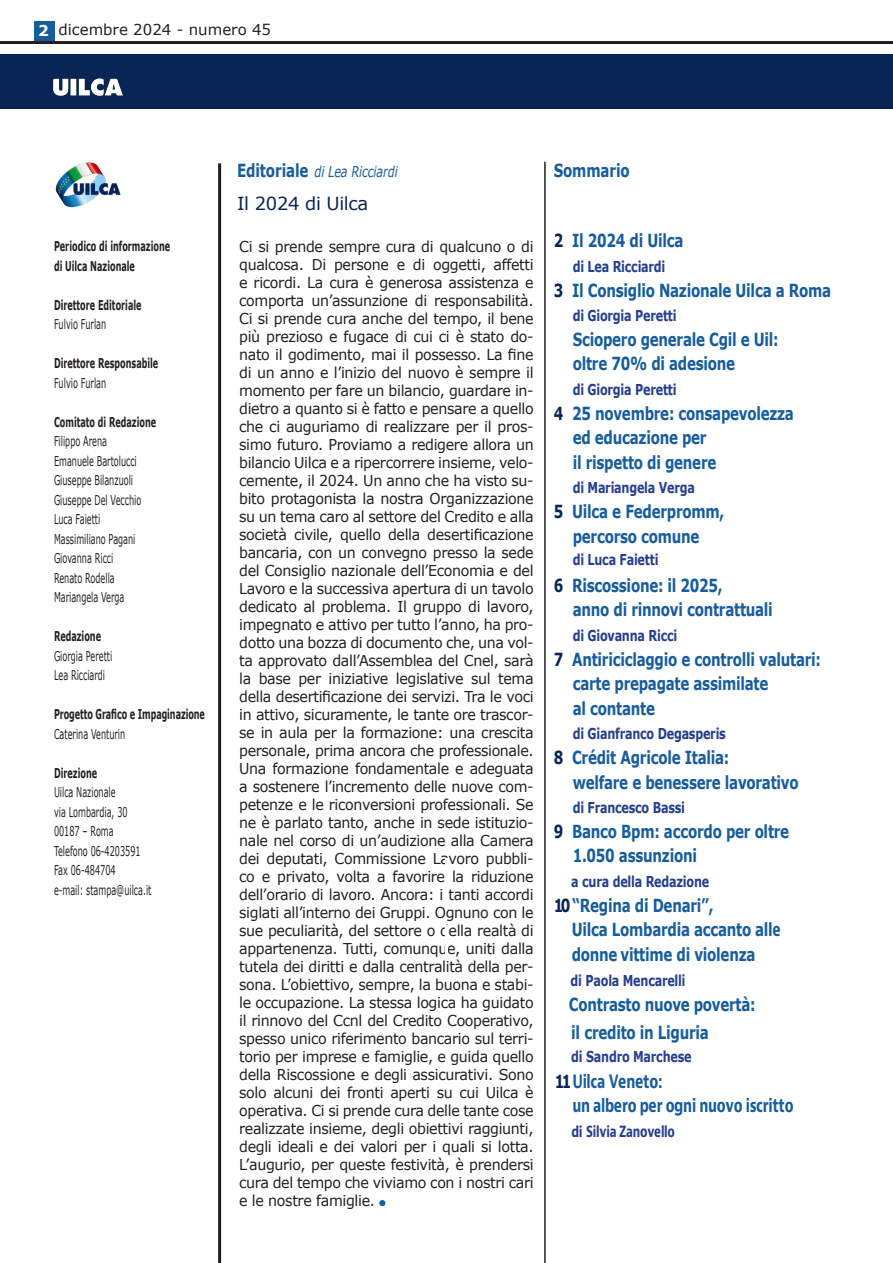
<style>
.page{position:relative;width:893px;height:1263px;background:#fff}
.page>*{position:absolute;margin:0;border:0;box-sizing:border-box;transform-origin:0 0}
.t1{font:700 18px/24.6px "Verdana";letter-spacing:-.02em;color:#175d9e;scale:.75 1}
.t2{font:700 18px "Bernino Sans";letter-spacing:-.02em;color:#175d9e;scale:.75 1}
.t3{font:18px "Verdana";letter-spacing:-.02em;color:#082555}
.t4{font:15px/18px "Verdana";letter-spacing:-.025em;color:#231f20;text-align:justify;scale:.95 1}
.t5{font:700 15px "Verdana";letter-spacing:-.02em;color:#253f8e;scale:.75 1}
.t6{font:italic 15px "Verdana";letter-spacing:-.01em;color:#175d9e;scale:.75 1}
.t7{font:15px "Verdana";color:#231f20}
.t8{font:700 15px "Bernino Sans";letter-spacing:-.02em;color:#253f8e;scale:.75 1}
.t9{font:700 15px "Verdana";color:#fff}
.t10{font:13.5px "Verdana";color:#231f20;scale:.6 1}
.t11{font:700 13.5px "Verdana";color:#231f20;scale:.6 1}
.s1{font-weight:700;font-style:normal;font-size:18px}
.s2{color:#082555}
.s3{font-family:"Bernino Sans"}
.s4{font-family:"Verdana";color:#082555}
.s5{font-family:"Verdana"}
</style>
<div class="page">
<div style="left:0;top:54px;width:893px;height:54px;background:#082555"></div>
<div style="left:34px;top:21px;width:20px;height:20px;background:#175d9e"></div>
<hr style="left:0;top:41px;width:893px;height:3px;background:#231f20">
<hr style="left:218px;top:163px;width:3px;height:1100px;background:#231f20">
<hr style="left:544px;top:162px;width:2px;height:1101px;background:#231f20">
<svg style="left:379px;top:1200px;width:6px;height:6px"></svg>
<img style="left:55px;top:162px;width:66px;height:46px">
<img style="left:53px;top:78px;width:70px;height:18px">
<p class="t9" style="left:38px;top:21px;width:12px">2</p>
<p class="t7" style="left:58px;top:20px;width:214px">dicembre 2024 - numero 45</p>
<p class="t11" style="left:54px;top:238px;width:195px">Periodico di informazione</p>
<p class="t11" style="left:54px;top:257px;width:137px">di Uilca Nazionale</p>
<p class="t11" style="left:54px;top:296px;width:147px">Direttore Editoriale</p>
<p class="t10" style="left:54px;top:316px;width:89px">Fulvio Furlan</p>
<p class="t11" style="left:54px;top:354px;width:175px">Direttore Responsabile</p>
<p class="t10" style="left:54px;top:374px;width:89px">Fulvio Furlan</p>
<p class="t11" style="left:54px;top:413px;width:172px">Comitato di Redazione</p>
<p class="t10" style="left:54px;top:433px;width:90px">Filippo Arena</p>
<p class="t10" style="left:54px;top:452px;width:140px">Emanuele Bartolucci</p>
<p class="t10" style="left:54px;top:472px;width:133px">Giuseppe Bilanzuoli</p>
<p class="t10" style="left:54px;top:491px;width:147px">Giuseppe Del Vecchio</p>
<p class="t10" style="left:54px;top:511px;width:79px">Luca Faietti</p>
<p class="t10" style="left:54px;top:530px;width:137px">Massimiliano Pagani</p>
<p class="t10" style="left:54px;top:550px;width:100px">Giovanna Ricci</p>
<p class="t10" style="left:54px;top:569px;width:103px">Renato Rodella</p>
<p class="t10" style="left:54px;top:589px;width:119px">Mariangela Verga</p>
<p class="t11" style="left:54px;top:627px;width:80px">Redazione</p>
<p class="t10" style="left:54px;top:647px;width:99px">Giorgia Peretti</p>
<p class="t10" style="left:54px;top:667px;width:87px">Lea Ricciardi</p>
<p class="t11" style="left:54px;top:705px;width:253px">Progetto Grafico e Impaginazione</p>
<p class="t10" style="left:54px;top:725px;width:120px">Caterina Venturin</p>
<p class="t11" style="left:54px;top:764px;width:74px">Direzione</p>
<p class="t10" style="left:54px;top:784px;width:104px">Uilca Nazionale</p>
<p class="t10" style="left:54px;top:803px;width:124px">via Lombardia, 30</p>
<p class="t10" style="left:54px;top:823px;width:101px">00187 – Roma</p>
<p class="t10" style="left:54px;top:842px;width:146px">Telefono 06-4203591</p>
<p class="t10" style="left:54px;top:862px;width:104px">Fax 06-484704</p>
<p class="t10" style="left:54px;top:881px;width:164px">e-mail: stampa@uilca.it</p>
<p class="t6" style="left:237px;top:162px;width:216px"><span class="s1">Editoriale</span> di Lea Ricciardi</p>
<p class="t3" style="left:237px;top:192px;width:133px">Il 2024 di Uilca</p>
<p class="t4" style="left:239px;top:238px;width:312px">Ci si prende sempre cura di qualcuno o di qualcosa. Di persone e di oggetti, affetti e ricordi. La cura è generosa assistenza e comporta un’assunzione di responsabilità.<br>Ci si prende cura anche del tempo, il bene più prezioso e fugace di cui ci è stato do&shy;nato il godimento, mai il possesso. La fine di un anno e l’inizio del nuovo è sempre il momento per fare un bilancio, guardare in&shy;dietro a quanto si è fatto e pensare a quello che ci auguriamo di realizzare per il pros&shy;simo futuro. Proviamo a redigere allora un bilancio Uilca e a ripercorrere insieme, velo&shy;cemente, il 2024. Un anno che ha visto su&shy;bito protagonista la nostra Organizzazione su un tema caro al settore del Credito e alla società civile, quello della desertificazione bancaria, con un convegno presso la sede del Consiglio nazionale dell’Economia e del Lavoro e la successiva apertura di un tavolo dedicato al problema. Il gruppo di lavoro, impegnato e attivo per tutto l’anno, ha pro&shy;dotto una bozza di documento che, una vol&shy;ta approvato dall’Assemblea del Cnel, sarà la base per iniziative legislative sul tema della desertificazione dei servizi. Tra le voci in attivo, sicuramente, le tante ore trascor&shy;se in aula per la formazione: una crescita personale, prima ancora che professionale.<br>Una formazione fondamentale e adeguata a sostenere l’incremento delle nuove com&shy;petenze e le riconversioni professionali. Se ne è parlato tanto, anche in sede istituzio&shy;nale nel corso di un’audizione alla Camera dei deputati, Commissione Lavoro pubbli&shy;co e privato, volta a favorire la riduzione dell’orario di lavoro. Ancora: i tanti accordi siglati all’interno dei Gruppi. Ognuno con le sue peculiarità, del settore o della realtà di appartenenza. Tutti, comunque, uniti dalla tutela dei diritti e dalla centralità della per&shy;sona. L’obiettivo, sempre, la buona e stabi&shy;le occupazione. La stessa logica ha guidato il rinnovo del Ccnl del Credito Cooperativo, spesso unico riferimento bancario sul terri&shy;torio per imprese e famiglie, e guida quello della Riscossione e degli assicurativi. Sono solo alcuni dei fronti aperti su cui Uilca è operativa. Ci si prende cura delle tante cose realizzate insieme, degli obiettivi raggiunti, degli ideali e dei valori per i quali si lotta.<br>L’augurio, per queste festività, è prendersi cura del tempo che viviamo con i nostri cari e le nostre famiglie.</p>
<p class="t1" style="left:554px;top:158px;width:103px">Sommario</p>
<p class="t1" style="left:554px;top:229px;width:175px"><span class="s2">2</span> Il 2024 di Uilca</p>
<p class="t5" style="left:573px;top:257px;width:125px">di Lea Ricciardi</p>
<p class="t1" style="left:554px;top:278px;width:371px"><span class="s2">3</span> Il Consiglio Nazionale Uilca a Roma</p>
<p class="t5" style="left:573px;top:306px;width:140px">di Giorgia Peretti</p>
<p class="t1" style="left:573px;top:327px;width:276px">Sciopero generale Cgil e Uil:</p>
<p class="t1" style="left:573px;top:352px;width:218px">oltre 70% di adesione</p>
<p class="t5" style="left:573px;top:380px;width:140px">di Giorgia Peretti</p>
<p class="t1" style="left:554px;top:401px;width:322px"><span class="s2">4</span> 25 novembre: consapevolezza</p>
<p class="t1" style="left:573px;top:425px;width:180px">ed educazione per</p>
<p class="t1" style="left:573px;top:450px;width:193px">il rispetto di genere</p>
<p class="t5" style="left:573px;top:478px;width:164px">di Mariangela Verga</p>
<p class="t1" style="left:554px;top:499px;width:229px"><span class="s2">5</span> Uilca e Federpromm,</p>
<p class="t1" style="left:573px;top:524px;width:171px">percorso comune</p>
<p class="t5" style="left:573px;top:550px;width:116px">di Luca Faietti</p>
<p class="t1" style="left:554px;top:573px;width:227px"><span class="s2">6</span> Riscossione: il 2025,</p>
<p class="t1" style="left:573px;top:598px;width:268px">anno di rinnovi contrattuali</p>
<p class="t5" style="left:573px;top:626px;width:141px">di Giovanna Ricci</p>
<p class="t1" style="left:554px;top:647px;width:358px"><span class="s2">7</span> Antiriciclaggio e controlli valutari:</p>
<p class="t1" style="left:573px;top:671px;width:262px">carte prepagate assimilate</p>
<p class="t1" style="left:573px;top:696px;width:111px">al contante</p>
<p class="t5" style="left:573px;top:724px;width:206px">di Gianfranco Degasperis</p>
<p class="t1" style="left:554px;top:745px;width:236px"><span class="s2">8</span> Crédit Agricole Italia:</p>
<p class="t1" style="left:573px;top:770px;width:303px">welfare e benessere lavorativo</p>
<p class="t5" style="left:573px;top:798px;width:151px">di Francesco Bassi</p>
<p class="t1" style="left:554px;top:819px;width:316px"><span class="s2">9</span> Banco Bpm: accordo per oltre</p>
<p class="t1" style="left:573px;top:844px;width:167px">1.050 assunzioni</p>
<p class="t1" style="left:554px;top:893px;width:215px"><span class="s2">10</span> “Regina di Denari”,</p>
<p class="t1" style="left:572px;top:917px;width:281px">Uilca Lombardia accanto all<span class="s3">e </span>donne vittime di violenza</p>
<p class="t5" style="left:571px;top:970px;width:155px">di Paola Mencarell<span class="s3">i</span></p>
<p class="t1" style="left:569px;top:992px;width:250px">Contrasto nuove povertà:</p>
<p class="t1" style="left:571px;top:1020px;width:185px">il credito in Liguria</p>
<p class="t5" style="left:571px;top:1046px;width:162px">di Sandro Marchese</p>
<p class="t5" style="left:571px;top:870px;width:186px">a cura della Redazione</p>
<p class="t2" style="left:555px;top:1070px;width:145px"><span class="s4">11</span>Uilca Veneto:</p>
<p class="t2" style="left:572px;top:1094px;width:297px">un albero per ogni nuovo iscritto</p>
<p class="t8" style="left:571px;top:1122px;width:140px"><span class="s5">di</span> Silvia Zanovello</p>
</div>
